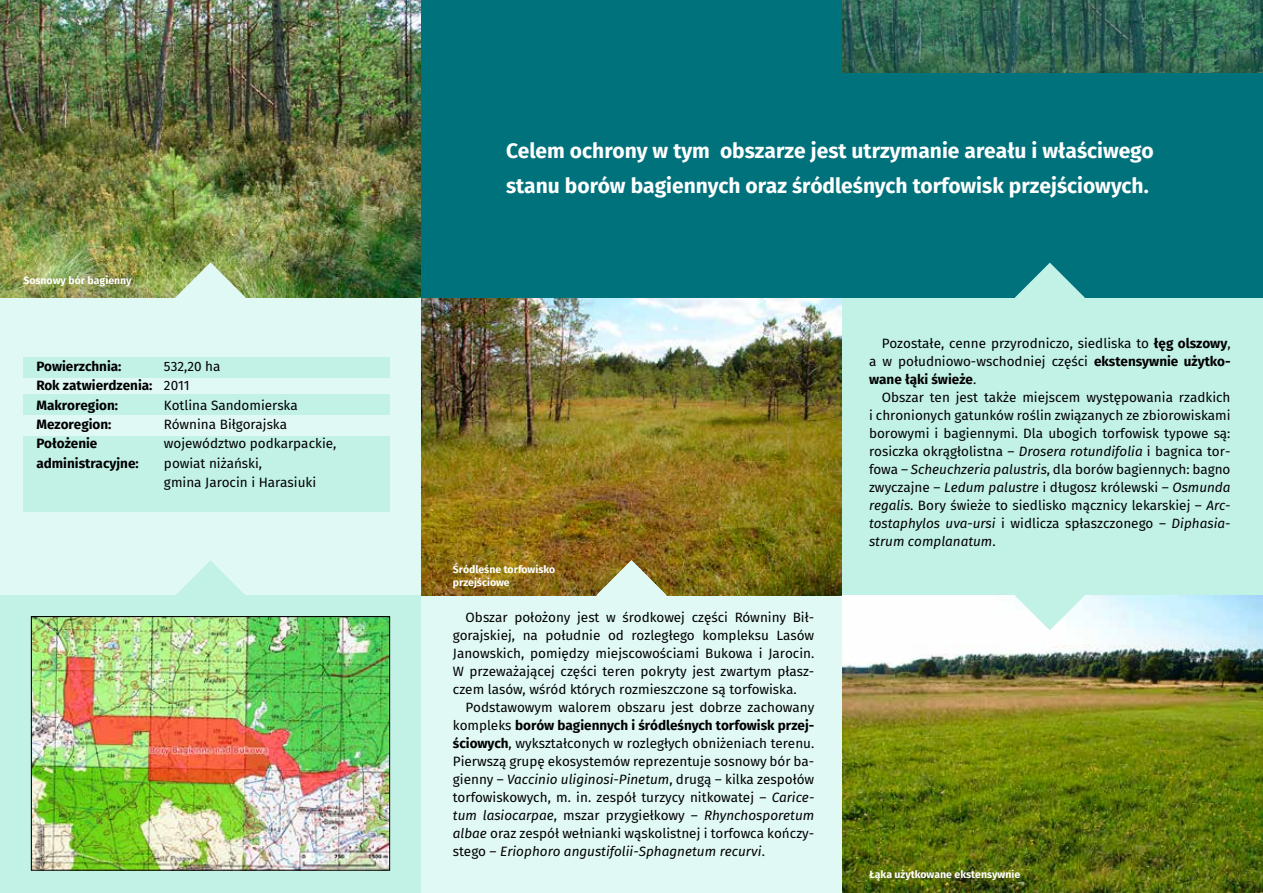
<style>
.page{position:relative;width:1263px;height:893px;background:#fff}
.page>*{position:absolute;margin:0;border:0;box-sizing:border-box;transform-origin:0 0}
.t1{font:700 21px/34.5px "Fira Sans";color:#fff}
.t2{font:13.5px/18px "Fira Sans";color:#000;text-align:justify}
.t3{font:700 13.5px/19.5px "Fira Sans";color:#000}
.t4{font:700 10.5px/12.6px "Fira Sans";color:#fff}
.s1{font-weight:400}
.s2{font-weight:700}
.s3{font-style:italic}
</style>
<div class="page">
<div style="left:0;top:197px;width:842px;height:696px;background:#e0f9f4"></div>
<img style="left:421px;top:298px;width:421px;height:297px">
<div style="left:23px;top:357px;width:367px;height:21px;background:#c2f1e6"></div>
<div style="left:23px;top:394px;width:367px;height:21px;background:#c2f1e6"></div>
<div style="left:23px;top:436px;width:367px;height:75px;background:#c2f1e6"></div>
<img style="left:0;top:0;width:421px;height:298px">
<img style="left:842px;top:595px;width:421px;height:298px">
<div style="left:0;top:595px;width:421px;height:298px;background:#c2f1e6"></div>
<div style="left:842px;top:298px;width:421px;height:297px;background:#c2f1e6"></div>
<div style="left:421px;top:0;width:842px;height:298px;background:#00727c"></div>
<svg style="left:176px;top:560px;width:69px;height:35px"></svg>
<img style="left:842px;top:0;width:421px;height:72px">
<svg style="left:1015px;top:595px;width:70px;height:35px"></svg>
<svg style="left:1015px;top:263px;width:70px;height:35px"></svg>
<svg style="left:596px;top:560px;width:70px;height:36px"></svg>
<svg style="left:175px;top:263px;width:70px;height:35px"></svg>
<img style="left:33px;top:618px;width:355px;height:250px">
<div style="left:31px;top:616px;width:359px;height:254px;border:1px solid #000"></div>
<p class="t4" style="left:23px;top:274px;width:110px">Sosnowy bór bagienny</p>
<p class="t3" style="left:36px;top:356px;width:87px">Powierzchnia:</p>
<p class="t3" style="left:36px;top:356px;width:186px;text-indent:128px"><span class="s1">532,20 ha<br></span>Rok zatwierdzenia: <span class="s1">2011<br></span>Makroregion:</p>
<p class="t2" style="left:164px;top:396px;width:135px">Kotlina Sandomierska</p>
<p class="t3" style="left:36px;top:414px;width:77px">Mezoregion:</p>
<p class="t2" style="left:164px;top:415px;width:125px">Równina Biłgorajska</p>
<p class="t3" style="left:36px;top:434px;width:63px">Położenie</p>
<p class="t2" style="left:164px;top:435px;width:174px">województwo podkarpackie,</p>
<p class="t3" style="left:36px;top:453px;width:104px">administracyjne:</p>
<p class="t2" style="left:164px;top:453px;width:154px;line-height:19.5px">powiat niżański,<br>gmina Jarocin i Harasiuki</p>
<h1 class="t1" style="left:506px;top:134px;width:649px">Celem ochrony w tym obszarze jest utrzymanie areału i właściwego stanu borów bagiennych oraz śródleśnych torfowisk przejściowych.</h1>
<p class="t4" style="left:453px;top:563px;width:104px">Śródleśne torfowisko przejściowe</p>
<p class="t2" style="left:453px;top:609px;width:363px;text-indent:13px">Obszar położony jest w środkowej części Równiny Bił&shy;gorajskiej, na południe od rozległego kompleksu Lasów Janowskich, pomiędzy miejscowościami Bukowa i Jarocin.<br>W przeważającej części teren pokryty jest zwartym płasz&shy;czem lasów, wśród których rozmieszczone są torfowiska.</p>
<p class="t2" style="left:453px;top:699px;width:363px;text-indent:13px">Podstawowym walorem obszaru jest dobrze zachowany kompleks <span class="s2">borów bagiennych i śródleśnych torfowisk przej&shy;ściowych</span>, wykształconych w rozległych obniżeniach terenu.<br>Pierwszą grupę ekosystemów reprezentuje sosnowy bór ba&shy;gienny – <span class="s3">Vaccinio uliginosi-Pinetum</span>, drugą – kilka zespołów torfowiskowych, m. in. zespół turzycy nitkowatej – <span class="s3">Carice&shy;tum lasiocarpae</span>, mszar przygiełkowy – <span class="s3">Rhynchosporetum albae</span> oraz zespół wełnianki wąskolistnej i torfowca kończy&shy;stego – <span class="s3">Eriophoro angustifolii-Sphagnetum recurvi</span>.</p>
<p class="t2" style="left:869px;top:334px;width:363px;text-indent:13px">Pozostałe, cenne przyrodniczo, siedliska to <span class="s2">łęg olszowy</span>, a w południowo-wschodniej części <span class="s2">ekstensywnie użytko&shy;wane łąki świeże</span>.</p>
<p class="t2" style="left:869px;top:388px;width:363px;text-indent:13px">Obszar ten jest także miejscem występowania rzadkich i chronionych gatunków roślin związanych ze zbiorowiskami borowymi i bagiennymi. Dla ubogich torfowisk typowe są: rosiczka okrągłolistna – <span class="s3">Drosera rotundifolia</span> i bagnica tor&shy;fowa – <span class="s3">Scheuchzeria palustris</span>, dla borów bagiennych: bagno zwyczajne – <span class="s3">Ledum palustre</span> i długosz królewski – <span class="s3">Osmunda regalis</span>. Bory świeże to siedlisko mącznicy lekarskiej – <span class="s3">Arc&shy;tostaphylos uva-ursi</span> i widlicza spłaszczonego – <span class="s3">Diphasia&shy;strum complanatum</span>.</p>
<p class="t4" style="left:869px;top:868px;width:153px">Łąka użytkowane ekstensywnie</p>
</div>
